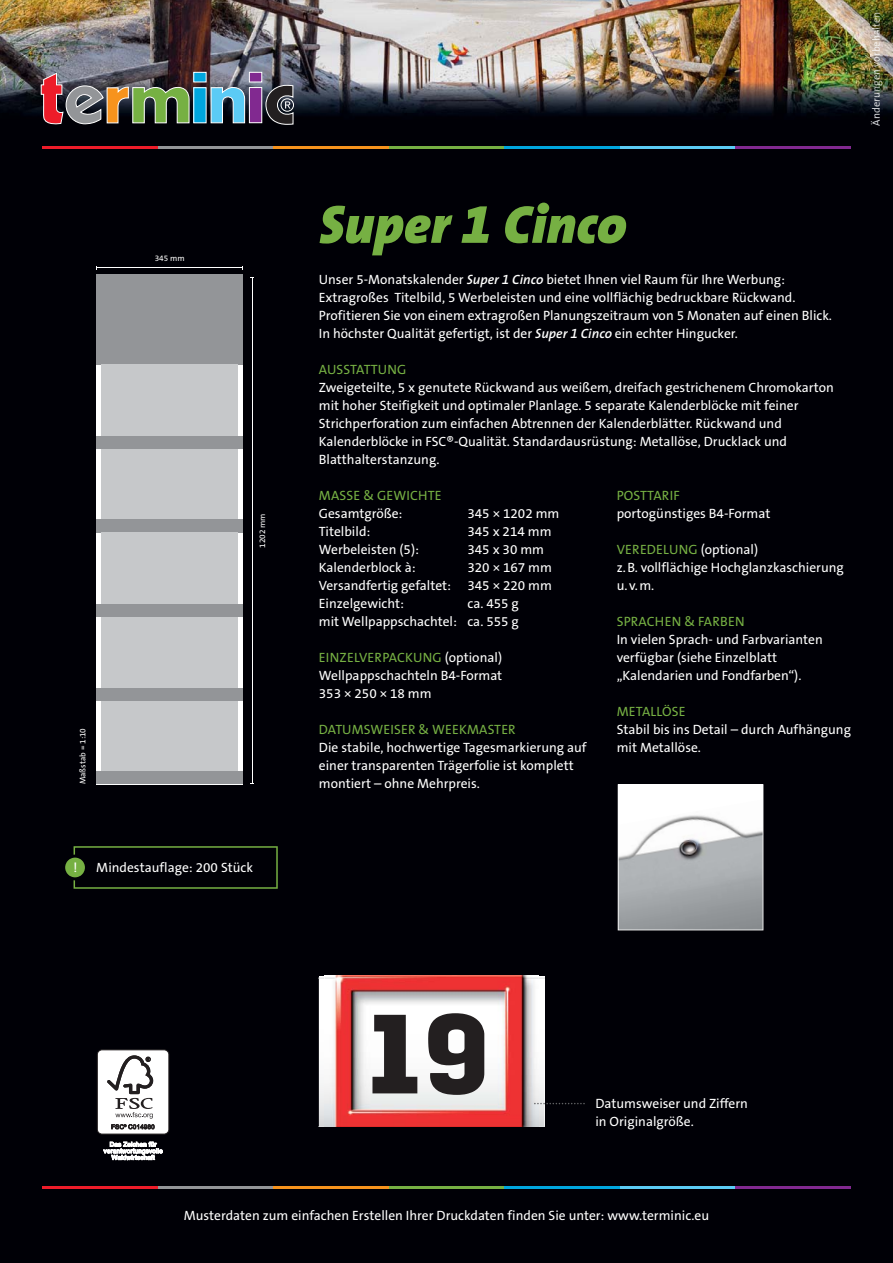
<style>
.page{position:relative;width:893px;height:1263px;background:#fff}
.page>*{position:absolute;margin:0;border:0;box-sizing:border-box;transform-origin:0 0}
.t1{font:113.25px "Super Flaeche";color:#231f20}
.t2{font:italic 900 54px "The Sans";color:#76b043}
.t3{font:13.5px/18px "The Sans LT5 Plain";color:#fff}
.t4{font:13.5px "The Sans LT5 Plain";letter-spacing:.01em;color:#76b043}
.t5{font:10.5px "The Sans LT5 Plain";color:#e2e0d8}
.t6{font:10.5px "The Sans LT5 Plain";color:#d5d7dc}
.t7{font:8.25px "The Sans LT5 Plain";color:#fff}
.s1{color:#dadbdf}
.s2{color:#e4e1d7}
.s3{color:#f4f1f0}
.s4{color:#f4f2f0}
.s5{color:#e3e0d6}
.s6{color:#e9eadb}
.s7{color:#d6d7db}
.s8{color:#e1e2e3}
.s9{font-family:"The Sans Black Expert";font-weight:400}
.s10{font-family:"The Sans";font-weight:600;font-style:italic}
.s11{font-family:"The Sans Semi Bold Expert";font-style:italic}
.s12{color:#76b043}
</style>
<div class="page">
<div style="left:0;top:0;width:892px;height:1263px;background:#000006"></div>
<img style="left:0;top:0;width:892px;height:120px">
<hr style="left:43px;top:147px;width:115px;height:2px;background:#ed1c29">
<hr style="left:158px;top:147px;width:116px;height:2px;background:#939598">
<hr style="left:274px;top:147px;width:115px;height:2px;background:#f7931d">
<hr style="left:389px;top:147px;width:115px;height:2px;background:#76b043">
<hr style="left:504px;top:147px;width:116px;height:2px;background:#00a6de">
<hr style="left:620px;top:147px;width:115px;height:2px;background:#5bcbf5">
<hr style="left:735px;top:147px;width:116px;height:2px;background:#812990">
<hr style="left:43px;top:1187px;width:115px;height:2px;background:#ed1c29">
<hr style="left:158px;top:1187px;width:116px;height:2px;background:#939598">
<hr style="left:274px;top:1187px;width:115px;height:2px;background:#f7931d">
<hr style="left:389px;top:1187px;width:115px;height:2px;background:#76b043">
<hr style="left:504px;top:1187px;width:116px;height:2px;background:#00a6de">
<hr style="left:620px;top:1187px;width:115px;height:2px;background:#5bcbf5">
<hr style="left:735px;top:1187px;width:116px;height:2px;background:#812990">
<div style="left:97px;top:1050px;width:72px;height:84px;background:#fff;border-radius:5px"></div>
<div style="left:97px;top:1049px;width:72px;height:85px;border:1px solid #231f20;border-radius:5px"></div>
<svg style="left:107px;top:1055px;width:47px;height:74px"></svg>
<svg style="left:103px;top:1142px;width:60px;height:19px"></svg>
<div style="left:194px;top:88px;width:12px;height:35px;background:#00a6de"></div>
<div style="left:194px;top:72px;width:12px;height:10px;background:#00a6de"></div>
<div style="left:193px;top:72px;width:14px;height:10px;border:1px solid #fff"></div>
<div style="left:249px;top:88px;width:13px;height:35px;background:#812990"></div>
<div style="left:249px;top:87px;width:13px;height:36px;border:1px solid #fff"></div>
<div style="left:249px;top:72px;width:13px;height:10px;background:#812990"></div>
<div style="left:249px;top:72px;width:13px;height:10px;border:1px solid #fff"></div>
<svg style="left:41px;top:72px;width:149px;height:53px;background:#726453"></svg>
<svg style="left:210px;top:87px;width:35px;height:37px"></svg>
<svg style="left:265px;top:84px;width:29px;height:41px"></svg>
<img style="left:870px;top:13px;width:12px;height:107px">
<hr style="left:97px;top:268px;width:146px;height:1px;background:#fff">
<hr style="left:252px;top:277px;width:1px;height:507px;background:#fff">
<div style="left:96px;top:274px;width:147px;height:510px;background:#fff"></div>
<div style="left:96px;top:274px;width:147px;height:91px;background:#939598"></div>
<div style="left:102px;top:365px;width:136px;height:71px;background:#c6c8ca"></div>
<div style="left:102px;top:449px;width:136px;height:71px;background:#c6c8ca"></div>
<div style="left:96px;top:436px;width:147px;height:13px;background:#939598"></div>
<div style="left:96px;top:520px;width:147px;height:13px;background:#939598"></div>
<div style="left:102px;top:617px;width:136px;height:71px;background:#c6c8ca"></div>
<div style="left:102px;top:533px;width:136px;height:71px;background:#c6c8ca"></div>
<div style="left:102px;top:700px;width:136px;height:71px;background:#c6c8ca"></div>
<div style="left:96px;top:604px;width:147px;height:13px;background:#939598"></div>
<div style="left:96px;top:688px;width:147px;height:12px;background:#939598"></div>
<div style="left:96px;top:771px;width:147px;height:13px;background:#939598"></div>
<svg style="left:617px;top:784px;width:146px;height:146px;background:#c5c7c9"></svg>
<svg style="left:319px;top:978px;width:265px;height:149px;background:#c69c9d"></svg>
<svg style="left:65px;top:846px;width:213px;height:43px"></svg>
<p class="t7" style="left:155px;top:254px;width:31px">345 mm</p>
<p class="t7" style="left:79px;top:784px;width:58px;rotate:-90deg">Maßstab = 1:10</p>
<p class="t7" style="left:258px;top:548px;width:36px;rotate:-90deg">1202 mm</p>
<p class="t3" style="left:73px;top:860px;width:6px">!</p>
<p class="t3" style="left:96px;top:860px;width:158px">Mindestauflage: 200 Stück</p>
<p class="t5" style="left:870px;top:107px;width:97px;rotate:-90deg"><span class="s1">e</span> nge<span class="s2">n v</span><span class="s3">orb</span><span class="s4">eha</span><span class="s5">lte</span><span class="s6">n</span></p>
<p class="t6" style="left:870px;top:126px;width:35px;rotate:-90deg">Ä <span class="s7">d</span>n <span class="s8">ru</span></p>
<h2 class="t2" style="left:319px;top:197px;width:309px">Super <span class="s9">1</span> Cinco</h2>
<p class="t3" style="left:319px;top:271px;width:514px">Unser 5-Monatskalender <span class="s10">Super</span> <span class="s11">1</span> <span class="s10">Cinco</span> bietet Ihnen viel Raum für Ihre Werbung:<br>Extragroßes Titelbild, 5 Werbeleisten und eine vollflächig bedruckbare Rückwand.<br>Profitieren Sie von einem extragroßen Planungszeitraum von 5 Monaten auf einen Blick.<br>In höchster Qualität gefertigt, ist der <span class="s10">Super</span> <span class="s11">1</span> <span class="s10">Cinco</span> ein echter Hingucker.</p>
<p class="t4" style="left:319px;top:362px;width:89px">AUSSTATTUNG</p>
<p class="t3" style="left:319px;top:379px;width:516px">Zweigeteilte, 5 x genutete Rückwand aus weißem, dreifach gestrichenem Chromokarton mit hoher Steifigkeit und optimaler Planlage. 5 separate Kalenderblöcke mit feiner Strichperforation zum einfachen Abtrennen der Kalenderblätter. Rückwand und Kalenderblöcke in FSC®-Qualität. Standardausrüstung: Metallöse, Drucklack und Blatthalterstanzung.</p>
<p class="t4" style="left:319px;top:488px;width:124px">MASSE &amp; GEWICHTE</p>
<p class="t3" style="left:319px;top:505px;width:85px">Gesamtgröße:</p>
<p class="t3" style="left:467px;top:505px;width:93px">345 × 1202 mm</p>
<p class="t3" style="left:319px;top:523px;width:53px">Titelbild:</p>
<p class="t3" style="left:467px;top:523px;width:86px">345 x 214 mm</p>
<p class="t3" style="left:319px;top:541px;width:102px">Werbeleisten (5):</p>
<p class="t3" style="left:467px;top:541px;width:78px">345 x 30 mm</p>
<p class="t3" style="left:319px;top:559px;width:98px">Kalenderblock à:</p>
<p class="t4" style="left:616px;top:488px;width:65px">POSTTARIF</p>
<p class="t3" style="left:616px;top:505px;width:155px">portogünstiges B4-Format</p>
<p class="t3" style="left:616px;top:541px;width:229px"><span class="s12">VEREDELUNG</span> (optional)<br>z. B. vollflächige Hochglanzkaschierung u. v. m.</p>
<p class="t4" style="left:616px;top:614px;width:129px">SPRACHEN &amp; FARBEN</p>
<p class="t3" style="left:616px;top:631px;width:208px">In vielen Sprach- und Farbvarianten verfügbar (siehe Einzelblatt „Kalendarien und Fondfarben“).</p>
<p class="t4" style="left:616px;top:704px;width:70px">METALLÖSE</p>
<p class="t3" style="left:616px;top:721px;width:236px">Stabil bis ins Detail – durch Aufhängung mit Metallöse.</p>
<p class="t3" style="left:319px;top:559px;width:235px;text-align:justify;text-indent:149px">320 × 167 mm Versandfertig gefaltet: 345 × 220 mm Einzelgewicht:</p>
<p class="t3" style="left:319px;top:595px;width:201px;text-align:right">ca. 455 g<br>mit Wellpappschachtel: ca. 555 g</p>
<p class="t3" style="left:319px;top:649px;width:185px;text-align:justify"><span class="s12">EINZELVERPACKUNG</span> (optional)<br>Wellpappschachteln B4-Format 353 × 250 × 18 mm</p>
<p class="t4" style="left:319px;top:722px;width:198px">DATUMSWEISER &amp; WEEKMASTER</p>
<p class="t3" style="left:319px;top:739px;width:269px">Die stabile, hochwertige Tagesmarkierung auf einer transparenten Trägerfolie ist komplett montiert – ohne Mehrpreis.</p>
<h1 class="t1" style="left:372px;top:1008px;width:113px">19</h1>
<p class="t3" style="left:595px;top:1095px;width:154px">Datumsweiser und Ziffern in Originalgröße.</p>
<p class="t3" style="left:184px;top:1207px;width:527px">Musterdaten zum einfachen Erstellen Ihrer Druckdaten finden Sie unter: www.terminic.eu</p>
</div>
